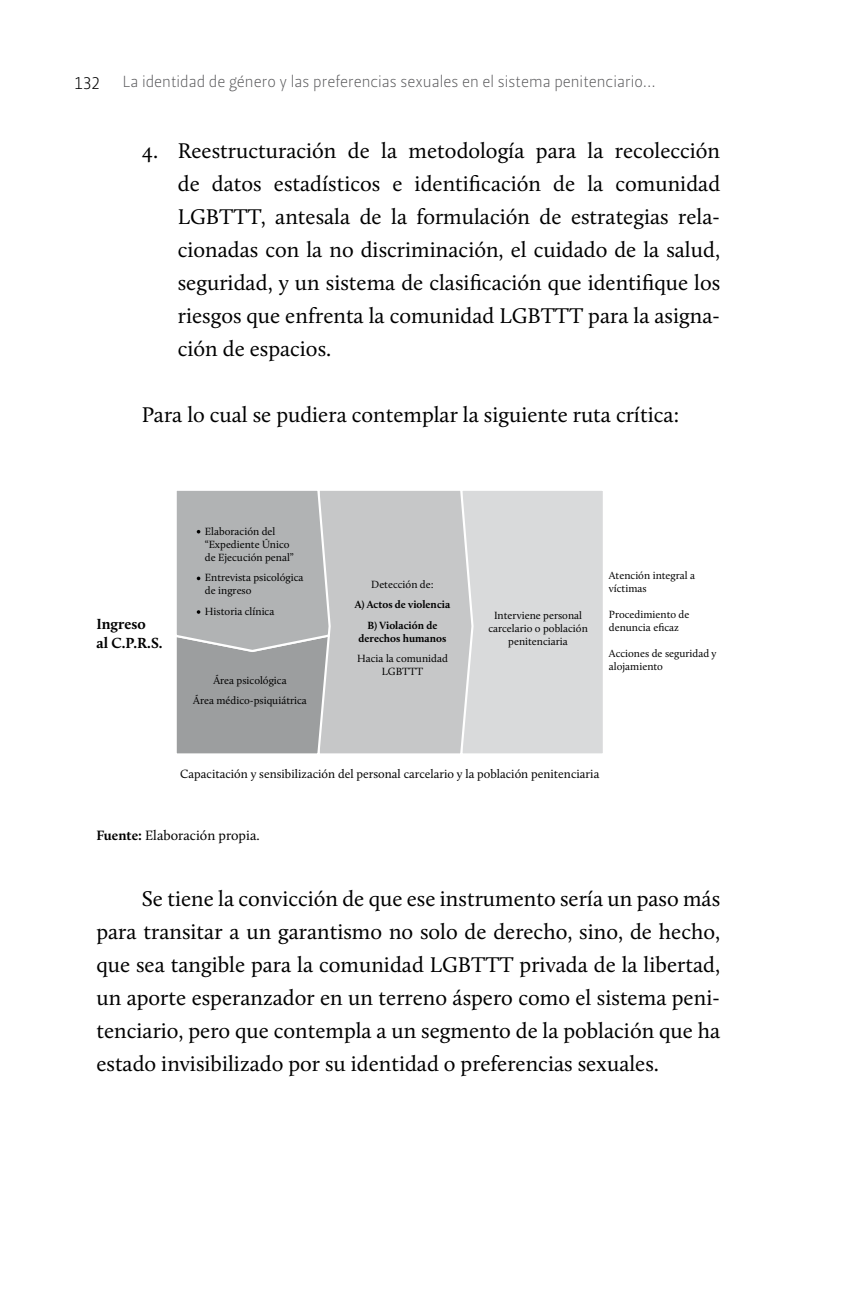
<style>
.page{position:relative;width:862px;height:1316px;background:#fff}
.page>*{position:absolute;margin:0;border:0;box-sizing:border-box;transform-origin:0 0}
.t1{font:22px/33px "Calluna";color:#000;text-align:justify}
.t2{font:18px "Leitura Sans Grot 1";color:#000}
.t3{font:16px "Leitura Sans Grot 1";color:#58585a}
.t4{font:700 15.2px/18.2px "Calluna";color:#000}
.t5{font:14px "Calluna";color:#000}
.t6{font:12.4px "Calluna";color:#000}
.t7{font:10.8px/13px "Calluna";color:#000}
.t8{font:700 10.8px/20.6px "Calluna";color:#000;text-align:center}
.s1{font-weight:700}
</style>
<div class="page">
<div style="left:461px;top:489px;width:143px;height:265px;background:#d9dadb"></div>
<div style="left:460px;top:488px;width:145px;height:267px;border:2px solid #fff"></div>
<svg style="left:176px;top:488px;width:299px;height:267px;background:#babbbc"></svg>
<p class="t2" style="left:75px;top:73px;width:26px">132</p>
<p class="t3" style="left:123px;top:73px;width:534px">La identidad de género y las preferencias sexuales en el sistema penitenciario...</p>
<p class="t1" style="left:178px;top:134px;width:544px;text-indent:-36px">4. Reestructuración de la metodología para la recolección de datos estadísticos e identificación de la comunidad LGBTTT, antesala de la formulación de estrategias rela&shy;cionadas con la no discriminación, el cuidado de la salud, seguridad, y un sistema de clasificación que identifique los riesgos que enfrenta la comunidad LGBTTT para la asigna&shy;ción de espacios.</p>
<p class="t1" style="left:142px;top:398px;width:539px">Para lo cual se pudiera contemplar la siguiente ruta crítica:</p>
<p class="t4" style="left:96px;top:615px;width:68px">Ingreso<br>al C.P.R.S.</p>
<p class="t7" style="left:205px;top:524px;width:90px">Elaboración del “Expediente Único de Ejecución penal”</p>
<p class="t7" style="left:205px;top:571px;width:100px">Entrevista psicológica de ingreso</p>
<p class="t7" style="left:205px;top:604px;width:71px">Historia clínica</p>
<p class="t7" style="left:193px;top:669px;width:115px;line-height:20.6px;text-align:center">Área psicológica<br>Área médico-psiquiátrica</p>
<p class="t7" style="left:371px;top:577px;width:64px">Detección de:</p>
<p class="t8" style="left:355px;top:594px;width:97px">A) Actos de violencia<br>B) Violación de</p>
<p class="t8" style="left:359px;top:627px;width:89px">derechos humanos</p>
<p class="t7" style="left:357px;top:652px;width:92px;text-align:center">Hacia la comunidad<br>LGBTTT</p>
<p class="t7" style="left:488px;top:609px;width:101px;text-align:center">Interviene personal carcelario o población penitenciaria</p>
<p class="t7" style="left:609px;top:569px;width:88px">Atención integral a víctimas</p>
<p class="t7" style="left:609px;top:608px;width:82px">Procedimiento de denuncia eficaz</p>
<p class="t7" style="left:609px;top:647px;width:109px">Acciones de seguridad y alojamiento</p>
<p class="t6" style="left:180px;top:766px;width:421px">Capacitación y sensibilización del personal carcelario y la población penitenciaria</p>
<p class="t5" style="left:96px;top:826px;width:165px"><span class="s1">Fuente:</span> Elaboración propia.</p>
<p class="t1" style="left:96px;top:881px;width:625px;text-indent:45px">Se tiene la convicción de que ese instrumento sería un paso más para transitar a un garantismo no solo de derecho, sino, de hecho, que sea tangible para la comunidad LGBTTT privada de la libertad, un aporte esperanzador en un terreno áspero como el sistema peni&shy;tenciario, pero que contempla a un segmento de la población que ha estado invisibilizado por su identidad o preferencias sexuales.</p>
</div>
